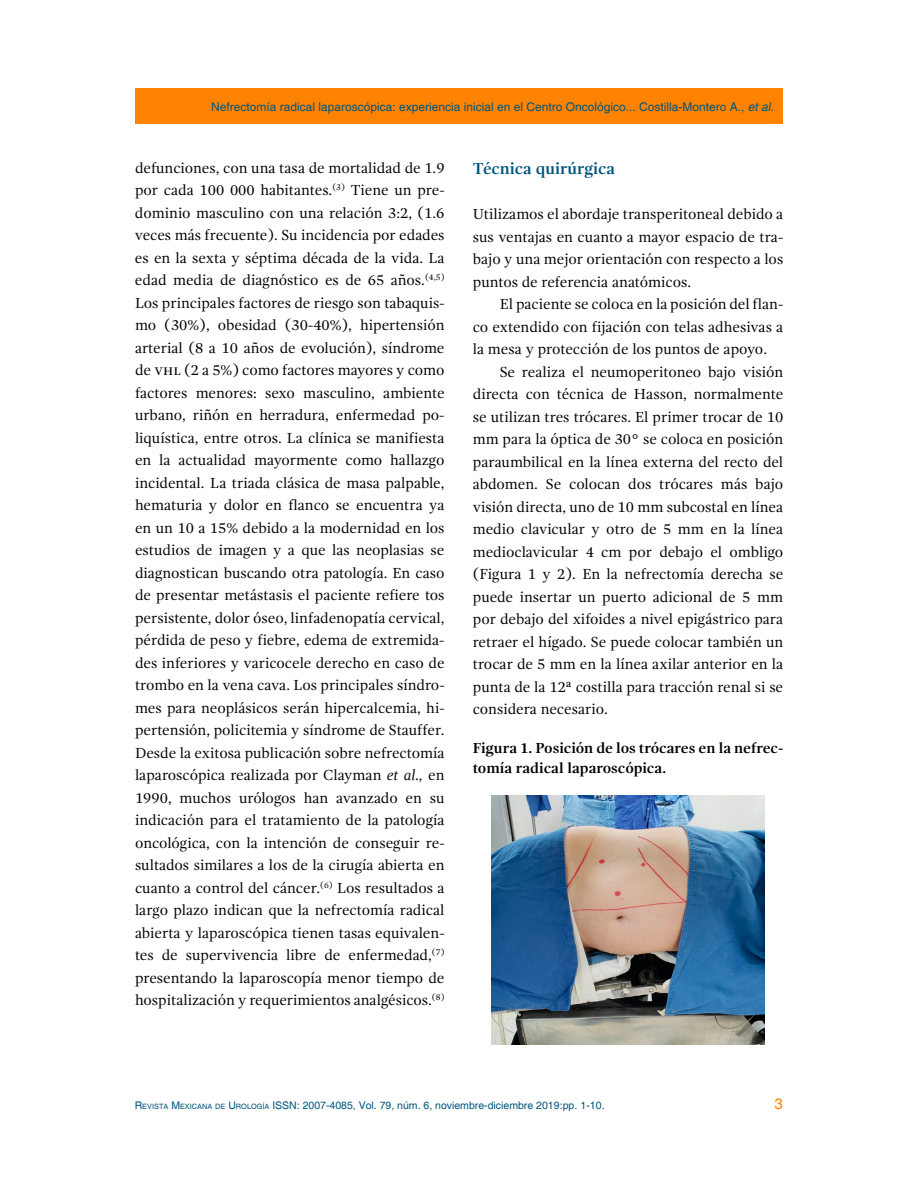
<style>
.page{position:relative;width:918px;height:1188px;background:#fff}
.page>*{position:absolute;margin:0;border:0;box-sizing:border-box;transform-origin:0 0}
.t1{font:700 16.5px "Gandhi Serif";color:#00567d}
.t2{font:15px/22.5px "Gandhi Serif";color:#000;text-align:justify}
.t3{font:700 15px/19.5px "Gandhi Serif";color:#000}
.t4{font:15px "Helvetica";color:#ff8300}
.t5{font:12px "Helvetica";color:#00567d}
.t6{font:10.5px "Helvetica";color:#00567d}
.s1{font-style:italic}
.s2{font-style:inherit}
.s3{font-size:7.35px}
</style>
<div class="page">
<div style="left:135px;top:89px;width:648px;height:35px;background:#ff8300"></div>
<img style="left:492px;top:795px;width:272px;height:250px">
<p class="t5" style="left:211px;top:100px;width:564px">Nefrectomía radical laparoscópica: experiencia inicial en el Centro Oncológico... Costilla-Montero A., <span class="s1">et al.</span></p>
<p class="t2" style="left:135px;top:157px;width:311px">defunciones, con una tasa de mortalidad de 1.9 por cada 100 000 habitantes.<sup>(3)</sup> Tiene un pre&shy;dominio masculino con una relación 3:2, (1.6 veces más frecuente). Su incidencia por edades es en la sexta y séptima década de la vida. La edad media de diagnóstico es de 65 años.<sup>(4,5)<br></sup>Los principales factores de riesgo son tabaquis&shy;mo (30%), obesidad (30-40%), hipertensión arterial (8 a 10 años de evolución), síndrome de vhl (2 a 5%) como factores mayores y como factores menores: sexo masculino, ambiente urbano, riñón en herradura, enfermedad po&shy;liquística, entre otros. La clínica se manifiesta en la actualidad mayormente como hallazgo incidental. La triada clásica de masa palpable, hematuria y dolor en flanco se encuentra ya en un 10 a 15% debido a la modernidad en los estudios de imagen y a que las neoplasias se diagnostican buscando otra patología. En caso de presentar metástasis el paciente refiere tos persistente, dolor óseo, linfadenopatía cervical, pérdida de peso y fiebre, edema de extremida&shy;des inferiores y varicocele derecho en caso de trombo en la vena cava. Los principales síndro&shy;mes para neoplásicos serán hipercalcemia, hi&shy;pertensión, policitemia y síndrome de Stauffer.<br>Desde la exitosa publicación sobre nefrectomía laparoscópica realizada por Clayman <span class="s1">et al.,</span> en 1990, muchos urólogos han avanzado en su indicación para el tratamiento de la patología oncológica, con la intención de conseguir re&shy;sultados similares a los de la cirugía abierta en cuanto a control del cáncer.<sup>(6)</sup> Los resultados a largo plazo indican que la nefrectomía radical abierta y laparoscópica tienen tasas equivalen&shy;tes de supervivencia libre de enfermedad,<sup>(7) </sup>presentando la laparoscopía menor tiempo de hospitalización y requerimientos analgésicos.<sup>(8)</sup></p>
<p class="t1" style="left:473px;top:159px;width:144px">Técnica quirúrgica</p>
<p class="t2" style="left:473px;top:203px;width:312px">Utilizamos el abordaje transperitoneal debido a sus ventajas en cuanto a mayor espacio de tra&shy;bajo y una mejor orientación con respecto a los puntos de referencia anatómicos.</p>
<p class="t2" style="left:473px;top:293px;width:312px;text-indent:27px">El paciente se coloca en la posición del flan&shy;co extendido con fijación con telas adhesivas a la mesa y protección de los puntos de apoyo.</p>
<p class="t2" style="left:473px;top:360px;width:312px;text-indent:27px">Se realiza el neumoperitoneo bajo visión directa con técnica de Hasson, normalmente se utilizan tres trócares. El primer trocar de 10 mm para la óptica de 30° se coloca en posición paraumbilical en la línea externa del recto del abdomen. Se colocan dos trócares más bajo visión directa, uno de 10 mm subcostal en línea medio clavicular y otro de 5 mm en la línea medioclavicular 4 cm por debajo el ombligo (Figura 1 y 2). En la nefrectomía derecha se puede insertar un puerto adicional de 5 mm por debajo del xifoides a nivel epigástrico para retraer el hígado. Se puede colocar también un trocar de 5 mm en la línea axilar anterior en la punta de la 12ª costilla para tracción renal si se considera necesario.</p>
<p class="t3" style="left:473px;top:738px;width:312px">Figura 1. Posición de los trócares en la nefrec&shy;tomía radical laparoscópica.</p>
<p class="t6" style="left:135px;top:1099px;width:471px"><span class="s2">R</span><span class="s3">EVISTA</span> <span class="s2">M</span><span class="s3">EXICANA DE</span> <span class="s2">U</span><span class="s3">ROLOGÍA</span> ISSN: 2007-4085, Vol. 79, núm. 6, noviembre-diciembre 2019:pp. 1-10.</p>
<p class="t4" style="left:774px;top:1095px;width:10px">3</p>
</div>
